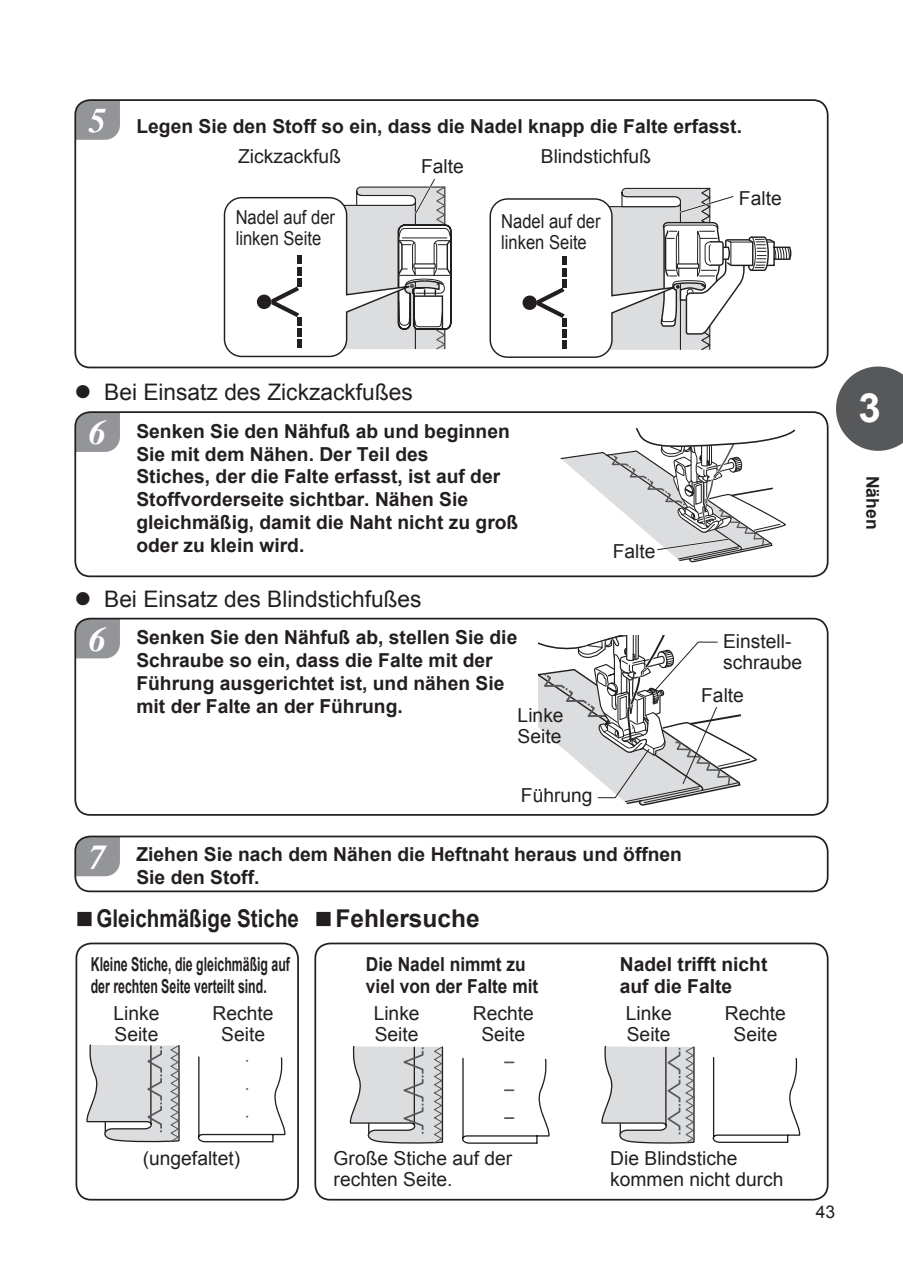
<style>
.page{position:relative;width:903px;height:1275px;background:#fff}
.page>*{position:absolute;margin:0;border:0;box-sizing:border-box;transform-origin:0 0}
.t1{font:700 40.25px "Arial";color:#fff}
.t2{font:italic 700 35px "Times";color:#fff}
.t3{font:700 24.5px "Arial";color:#231f20;scale:.84 1}
.t4{font:700 24.5px "Arial";color:#231f20}
.t5{font:22.75px "Arial";color:#231f20}
.t6{font:700 19.25px/22.8px "Arial";color:#231f20}
.t7{font:19.25px/21px "Arial";color:#231f20}
.t8{font:700 19.25px/22.8px "Arial";color:#231f20;scale:.64 1}
.t9{font:19.25px/21px "Arial";color:#231f20;scale:.86 1}
.t10{font:700 19.25px/22.8px "Arial";color:#231f20;scale:.9 1}
.t11{font:700 17.5px "Arial";color:#231f20}
.t12{font:17.5px "Arial";color:#231f20}
</style>
<div class="page">
<svg style="left:836px;top:366px;width:67px;height:85px"></svg>
<div style="left:314px;top:943px;width:514px;height:257px;border:2px solid #231f20;border-radius:15px"></div>
<div style="left:76px;top:943px;width:223px;height:257px;border:2px solid #231f20;border-radius:15px"></div>
<div style="left:77px;top:414px;width:43px;height:38px;background:#939598"></div>
<div style="left:74px;top:411px;width:754px;height:166px;border:2px solid #231f20;border-radius:15px"></div>
<div style="left:76px;top:620px;width:44px;height:38px;background:#939598"></div>
<div style="left:74px;top:618px;width:754px;height:198px;border:2px solid #231f20;border-radius:15px"></div>
<div style="left:76px;top:838px;width:44px;height:38px;background:#939598"></div>
<div style="left:74px;top:836px;width:754px;height:56px;border:2px solid #231f20;border-radius:15px"></div>
<svg style="left:77px;top:102px;width:43px;height:38px"></svg>
<div style="left:74px;top:99px;width:754px;height:269px;border:2px solid #231f20;border-radius:15px"></div>
<svg style="left:86px;top:1044px;width:94px;height:98px"></svg>
<svg style="left:197px;top:1056px;width:88px;height:86px"></svg>
<svg style="left:350px;top:1046px;width:94px;height:98px"></svg>
<svg style="left:462px;top:1057px;width:88px;height:87px"></svg>
<svg style="left:601px;top:1046px;width:94px;height:98px"></svg>
<svg style="left:712px;top:1057px;width:88px;height:86px"></svg>
<svg style="left:539px;top:636px;width:218px;height:169px"></svg>
<svg style="left:489px;top:188px;width:302px;height:170px"></svg>
<svg style="left:561px;top:428px;width:234px;height:134px"></svg>
<svg style="left:224px;top:179px;width:227px;height:178px"></svg>
<p class="t6" style="left:136px;top:116px;width:607px">Legen Sie den Stoff so ein, dass die Nadel knapp die Falte erfasst.</p>
<p class="t7" style="left:238px;top:146px;width:104px">Zickzackfuß</p>
<p class="t7" style="left:541px;top:146px;width:112px">Blindstichfuß</p>
<p class="t7" style="left:421px;top:156px;width:44px">Falte</p>
<p class="t9" style="left:236px;top:207px;width:117px">Nadel auf der linken Seite</p>
<p class="t9" style="left:501px;top:211px;width:117px">Nadel auf der linken Seite</p>
<p class="t7" style="left:739px;top:188px;width:44px">Falte</p>
<p class="t5" style="left:104px;top:377px;width:310px">Bei Einsatz des Zickzackfußes</p>
<h2 class="t2" style="left:89px;top:412px;width:19px">6</h2>
<p class="t6" style="left:136px;top:420px;width:383px">Senken Sie den Nähfuß ab und beginnen Sie mit dem Nähen. Der Teil des<br>Stiches, der die Falte erfasst, ist auf der Stoffvorderseite sichtbar. Nähen Sie gleichmäßig, damit die Naht nicht zu groß oder zu klein wird.</p>
<p class="t5" style="left:104px;top:584px;width:319px">Bei Einsatz des Blindstichfußes</p>
<h2 class="t2" style="left:89px;top:619px;width:19px">6</h2>
<p class="t6" style="left:136px;top:627px;width:382px">Senken Sie den Nähfuß ab, stellen Sie die Schraube so ein, dass die Falte mit der Führung ausgerichtet ist, und nähen Sie mit der Falte an der Führung.</p>
<p class="t7" style="left:518px;top:705px;width:48px">Linke<br>Seite</p>
<p class="t7" style="left:521px;top:785px;width:73px">Führung</p>
<p class="t7" style="left:613px;top:541px;width:44px">Falte</p>
<h2 class="t2" style="left:89px;top:836px;width:19px">7</h2>
<p class="t6" style="left:136px;top:843px;width:547px">Ziehen Sie nach dem Nähen die Heftnaht heraus und öffnen<br>Sie den Stoff.</p>
<p class="t3" style="left:97px;top:902px;width:243px">Gleichmäßige Stiche</p>
<p class="t4" style="left:335px;top:902px;width:146px">Fehlersuche</p>
<p class="t7" style="left:723px;top:631px;width:81px">Einstell&shy;schraube</p>
<p class="t7" style="left:701px;top:685px;width:44px">Falte</p>
<p class="t8" style="left:91px;top:953px;width:313px">Kleine Stiche, die gleichmäßig auf der rechten Seite verteilt sind.</p>
<p class="t10" style="left:366px;top:953px;width:193px">Die Nadel nimmt zu viel von der Falte mit</p>
<p class="t6" style="left:620px;top:953px;width:149px">Nadel trifft nicht auf die Falte</p>
<p class="t7" style="left:113px;top:1003px;width:48px">Linke<br>Seite</p>
<p class="t7" style="left:213px;top:1003px;width:62px;text-align:center">Rechte<br>Seite</p>
<p class="t7" style="left:374px;top:1003px;width:48px">Linke<br>Seite</p>
<p class="t7" style="left:473px;top:1003px;width:62px;text-align:center">Rechte<br>Seite</p>
<p class="t7" style="left:626px;top:1003px;width:48px">Linke<br>Seite</p>
<p class="t7" style="left:725px;top:1003px;width:62px;text-align:center">Rechte<br>Seite</p>
<h1 class="t1" style="left:858px;top:381px;width:24px">3</h1>
<p class="t11" style="left:884px;top:476px;width:55px;rotate:90deg">Nähen</p>
<p class="t7" style="left:143px;top:1148px;width:99px">(ungefaltet)</p>
<p class="t7" style="left:334px;top:1148px;width:180px">Große Stiche auf der rechten Seite.</p>
<p class="t7" style="left:610px;top:1148px;width:175px">Die Blindstiche kommen nicht durch</p>
<p class="t12" style="left:816px;top:1201px;width:21px">43</p>
</div>
